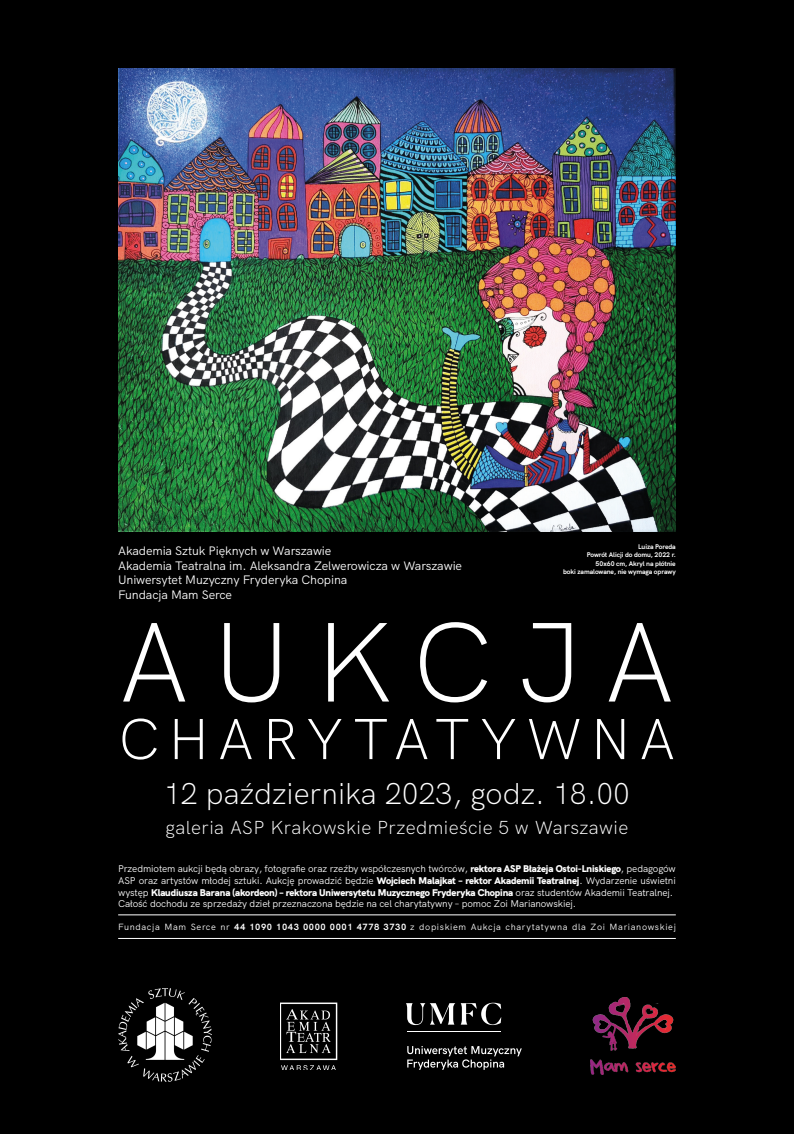
<style>
.page{position:relative;width:794px;height:1134px;background:#000}
.page>*{position:absolute;margin:0;border:0;box-sizing:border-box;transform-origin:0 0}
.SUKCES_-_tresc{font:300 112.6px "HK Grotesk";letter-spacing:.195em;color:#fff}
.SUKCES_-_tresc-2{font:300 57.56px "HK Grotesk";letter-spacing:.135em;color:#fff}
.SUKCES_-_tresc-3{font:300 30.04px "HK Grotesk";color:#fff}
.SUKCES_-_tresc-4{font:300 18.76px "HK Grotesk";letter-spacing:.02em;color:#fff}
.SUKCES_-_tresc-5{font:12.28px "HK Grotesk";letter-spacing:-.01em;color:#fff}
.SUKCES_-_tresc-6{font:9.76px/11.7px "HK Grotesk";letter-spacing:-.01em;color:#fff;text-align:justify}
.SUKCES_-_tresc-7{font:9px "HK Grotesk";letter-spacing:.07em;color:#fff}
.SUKCES_-_tresc-8{font:700 6.76px "HK Grotesk";letter-spacing:-.01em;color:#fff}
.s1{font-weight:900}
.s2{font-weight:700}
</style>
<div class="page">
<img style="left:118px;top:68px;width:557px;height:464px">
<img style="left:118px;top:988px;width:93px;height:93px">
<img style="left:591px;top:998px;width:84px;height:77px">
<img style="left:280px;top:1003px;width:57px;height:67px">
<svg style="left:407px;top:1046px;width:115px;height:24px"></svg>
<svg style="left:406px;top:1003px;width:49px;height:22px"></svg>
<hr style="left:407px;top:1031px;width:94px;height:1px;background:#fff">
<svg style="left:461px;top:1003px;width:40px;height:22px"></svg>
<hr style="left:118px;top:915px;width:558px;height:1px;background:#fff">
<hr style="left:118px;top:938px;width:558px;height:1px;background:#fff">
<p class="SUKCES_-_tresc-5" style="left:118px;top:541px;width:215px">Akademia Sztuk Pięknych w Warszawie</p>
<p class="SUKCES_-_tresc-5" style="left:118px;top:556px;width:345px">Akademia Teatralna im. Aleksandra Zelwerowicza w Warszawie</p>
<p class="SUKCES_-_tresc-5" style="left:118px;top:570px;width:231px">Uniwersytet Muzyczny Fryderyka Chopina</p>
<p class="SUKCES_-_tresc-5" style="left:118px;top:585px;width:115px">Fundacja Mam Serce</p>
<p class="SUKCES_-_tresc-8" style="left:638px;top:542px;width:39px">Luiza Poreda</p>
<p class="SUKCES_-_tresc-8" style="left:587px;top:550px;width:90px">Powrót Alicji do domu, 2022 r.</p>
<p class="SUKCES_-_tresc-8" style="left:595px;top:558px;width:82px">50x60 cm, Akryl na płótnie</p>
<p class="SUKCES_-_tresc-8" style="left:563px;top:566px;width:114px">boki zamalowane, nie wymaga oprawy</p>
<p class="SUKCES_-_tresc" style="left:118px;top:575px;width:559px">AUKCJA</p>
<p class="SUKCES_-_tresc-2" style="left:118px;top:694px;width:559px">CHARYTATYWNA</p>
<p class="SUKCES_-_tresc-3" style="left:164px;top:770px;width:467px">12 października 2023, godz. 18.00</p>
<p class="SUKCES_-_tresc-4" style="left:166px;top:813px;width:464px">galeria ASP Krakowskie Przedmieście 5 w Warszawie</p>
<p class="SUKCES_-_tresc-6" style="left:118px;top:862px;width:559px">Przedmiotem aukcji będą obrazy, fotografie oraz rzeźby współczesnych twórców, <span class="s1">rektora ASP Błażeja Ostoi-Lniskiego</span>, pedagogów ASP oraz artystów młodej sztuki. Aukcję prowadzić będzie <span class="s1">Wojciech Malajkat – rektor Akademii Teatralnej</span>. Wydarzenie uświetni występ <span class="s1">Klaudiusza Barana (akordeon) – rektora Uniwersytetu Muzycznego Fryderyka Chopina</span> oraz studentów Akademii Teatralnej.</p>
<p class="SUKCES_-_tresc-6" style="left:118px;top:897px;width:459px">Całość dochodu ze sprzedaży dzieł przeznaczona będzie na cel charytatywny – pomoc Zoi Marianowskiej.</p>
<p class="SUKCES_-_tresc-7" style="left:118px;top:920px;width:559px">Fundacja Mam Serce nr <span class="s2">44 1090 1043 0000 0001 4778 3730</span> z dopiskiem Aukcja charytatywna dla Zoi Marianowskiej</p>
</div>
